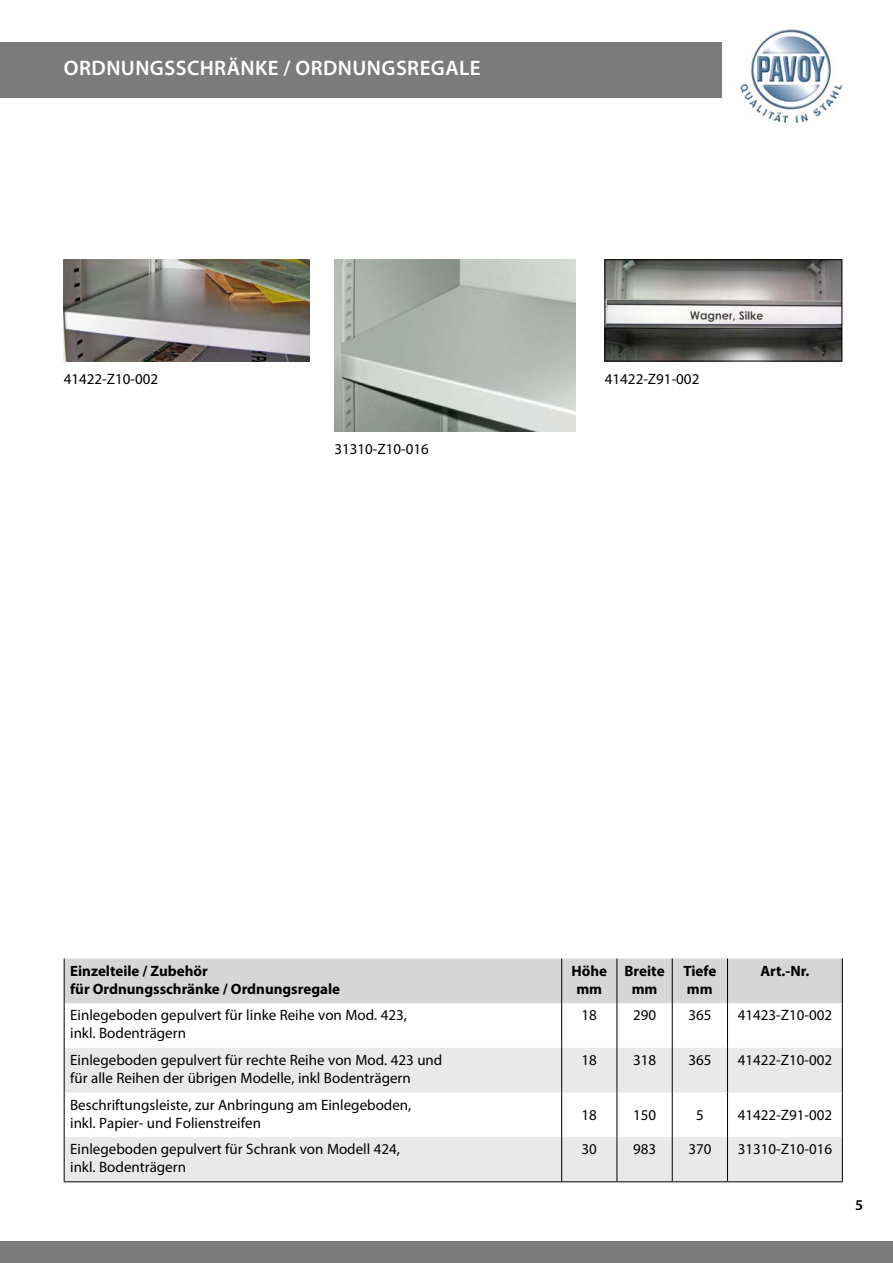
<style>
.page{position:relative;width:893px;height:1263px;background:#fff}
.page>*{position:absolute;margin:0;border:0;box-sizing:border-box;transform-origin:0 0}
.t1{font:600 21px "Myriad Pro";letter-spacing:.02em;color:#fff}
.t2{font:15px/18px "Myriad Pro";color:#000}
.t3{font:700 15px/18px "Myriad Pro";color:#000}
.t4{font:600 15px "Myriad Pro";color:#000}
</style>
<div class="page">
<div style="left:0;top:1242px;width:893px;height:21px;background:#7c7b7b"></div>
<img style="left:738px;top:29px;width:105px;height:95px">
<div style="left:0;top:43px;width:722px;height:55px;background:#7c7b7b"></div>
<img style="left:64px;top:260px;width:245px;height:101px">
<img style="left:606px;top:261px;width:234px;height:98px">
<div style="left:604px;top:259px;width:238px;height:102px;border:1px solid #000"></div>
<img style="left:334px;top:259px;width:242px;height:173px">
<div style="left:65px;top:958px;width:777px;height:45px;background:#d6d6d6"></div>
<svg style="left:65px;top:1048px;width:777px;height:133px;fill:#e9e9e9"></svg>
<hr style="left:64px;top:958px;width:1px;height:45px;background:#000">
<hr style="left:842px;top:958px;width:1px;height:45px;background:#000">
<hr style="left:561px;top:958px;width:1px;height:45px;background:#000">
<hr style="left:617px;top:958px;width:1px;height:45px;background:#000">
<hr style="left:727px;top:958px;width:1px;height:45px;background:#000">
<hr style="left:672px;top:958px;width:1px;height:45px;background:#000">
<hr style="left:64px;top:1003px;width:1px;height:45px;background:#000">
<hr style="left:842px;top:1003px;width:1px;height:45px;background:#000">
<hr style="left:561px;top:1003px;width:1px;height:45px;background:#000">
<hr style="left:617px;top:1003px;width:1px;height:45px;background:#000">
<hr style="left:727px;top:1003px;width:1px;height:45px;background:#000">
<hr style="left:672px;top:1003px;width:1px;height:45px;background:#000">
<hr style="left:64px;top:1048px;width:1px;height:44px;background:#000">
<hr style="left:842px;top:1048px;width:1px;height:44px;background:#000">
<hr style="left:561px;top:1048px;width:1px;height:44px;background:#000">
<hr style="left:617px;top:1048px;width:1px;height:44px;background:#000">
<hr style="left:727px;top:1048px;width:1px;height:44px;background:#000">
<hr style="left:672px;top:1048px;width:1px;height:44px;background:#000">
<hr style="left:64px;top:1092px;width:1px;height:45px;background:#000">
<hr style="left:561px;top:1092px;width:1px;height:45px;background:#000">
<hr style="left:617px;top:1092px;width:1px;height:45px;background:#000">
<hr style="left:672px;top:1092px;width:1px;height:45px;background:#000">
<hr style="left:727px;top:1092px;width:1px;height:45px;background:#000">
<hr style="left:842px;top:1092px;width:1px;height:45px;background:#000">
<hr style="left:64px;top:1137px;width:1px;height:44px;background:#000">
<hr style="left:561px;top:1137px;width:1px;height:44px;background:#000">
<hr style="left:617px;top:1137px;width:1px;height:44px;background:#000">
<hr style="left:672px;top:1137px;width:1px;height:44px;background:#000">
<hr style="left:727px;top:1137px;width:1px;height:44px;background:#000">
<hr style="left:842px;top:1137px;width:1px;height:44px;background:#000">
<hr style="left:64px;top:1181px;width:498px;height:1px;background:#000">
<hr style="left:562px;top:1181px;width:55px;height:1px;background:#000">
<hr style="left:617px;top:1181px;width:55px;height:1px;background:#000">
<hr style="left:672px;top:1181px;width:55px;height:1px;background:#000">
<hr style="left:727px;top:1181px;width:116px;height:1px;background:#000">
<h1 class="t1" style="left:64px;top:55px;width:418px">ORDNUNGSSCHRÄNKE / ORDNUNGSREGALE</h1>
<p class="t2" style="left:64px;top:369px;width:96px">41422-Z10-002</p>
<p class="t2" style="left:605px;top:369px;width:96px">41422-Z91-002</p>
<p class="t2" style="left:334px;top:440px;width:96px">31310-Z10-016</p>
<p class="t3" style="left:70px;top:961px;width:271px">Einzelteile / Zubehör<br>für Ordnungsschränke / Ordnungsregale</p>
<p class="t3" style="left:571px;top:961px;width:37px;text-align:center">Höhe mm</p>
<p class="t3" style="left:625px;top:961px;width:42px;text-align:center">Breite mm</p>
<p class="t3" style="left:683px;top:961px;width:34px">Tiefe mm</p>
<p class="t3" style="left:760px;top:961px;width:50px">Art.-Nr.</p>
<p class="t2" style="left:70px;top:1006px;width:338px">Einlegeboden gepulvert für linke Reihe von Mod. 423, inkl. Bodenträgern</p>
<p class="t2" style="left:582px;top:1006px;width:17px">18</p>
<p class="t2" style="left:633px;top:1006px;width:25px">290</p>
<p class="t2" style="left:688px;top:1006px;width:25px">365</p>
<p class="t2" style="left:738px;top:1006px;width:96px">41423-Z10-002</p>
<p class="t2" style="left:70px;top:1051px;width:374px">Einlegeboden gepulvert für rechte Reihe von Mod. 423 und für alle Reihen der übrigen Modelle, inkl Bodenträgern</p>
<p class="t2" style="left:582px;top:1051px;width:17px">18</p>
<p class="t2" style="left:633px;top:1051px;width:25px">318</p>
<p class="t2" style="left:688px;top:1051px;width:25px">365</p>
<p class="t2" style="left:738px;top:1051px;width:96px">41422-Z10-002</p>
<p class="t2" style="left:70px;top:1095px;width:343px">Beschriftungsleiste, zur Anbringung am Einlegeboden, inkl. Papier- und Folienstreifen</p>
<p class="t2" style="left:582px;top:1106px;width:17px">18</p>
<p class="t2" style="left:633px;top:1106px;width:25px">150</p>
<p class="t2" style="left:696px;top:1106px;width:9px">5</p>
<p class="t2" style="left:738px;top:1106px;width:96px">41422-Z91-002</p>
<p class="t2" style="left:70px;top:1140px;width:331px">Einlegeboden gepulvert für Schrank von Modell 424, inkl. Bodenträgern</p>
<p class="t2" style="left:582px;top:1140px;width:17px">30</p>
<p class="t2" style="left:633px;top:1140px;width:25px">983</p>
<p class="t2" style="left:688px;top:1140px;width:25px">370</p>
<p class="t2" style="left:738px;top:1140px;width:96px">31310-Z10-016</p>
<p class="t4" style="left:855px;top:1195px;width:10px">5</p>
</div>
